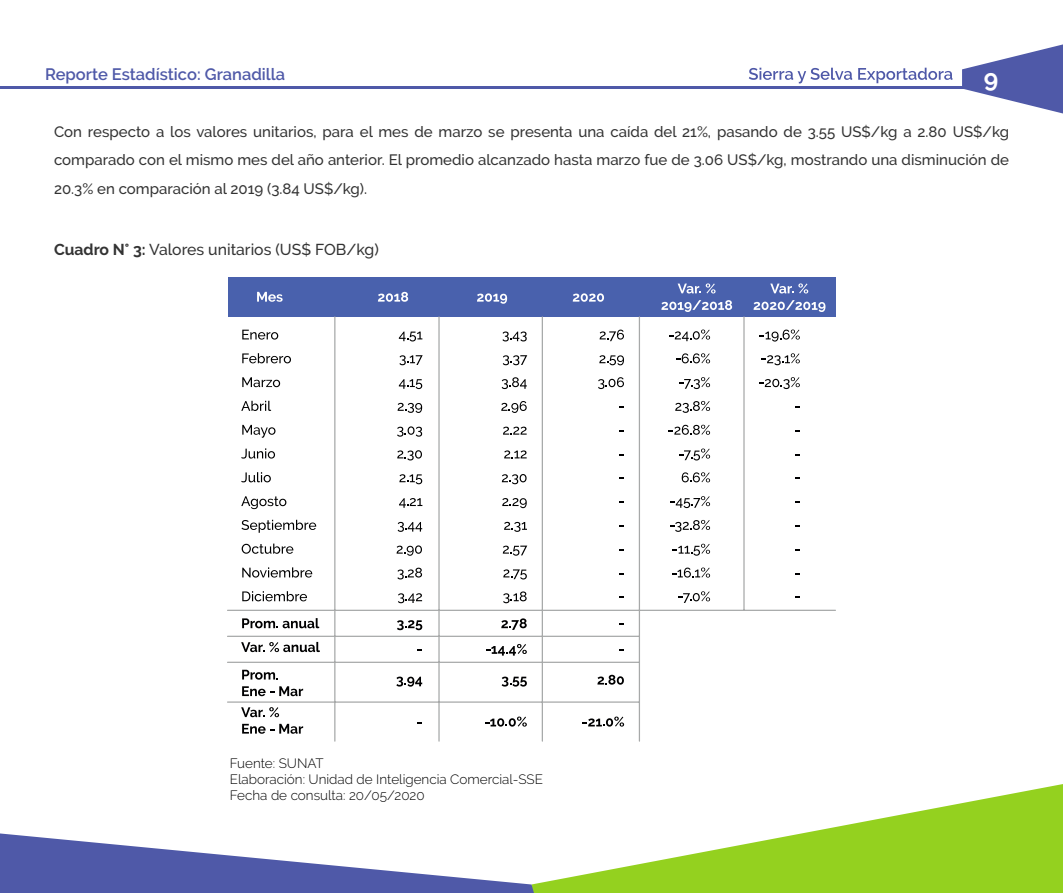
<style>
.page{position:relative;width:1063px;height:893px;background:#fff}
.page>*{position:absolute;margin:0;border:0;box-sizing:border-box;transform-origin:0 0}
.t1{font:700 24.6px "Raleway";color:#fff}
.t2{font:600 16.5px "Raleway";color:#4f59a8}
.t3{font:500 15.75px "Raleway";color:#333}
.t4{font:500 15px/28.5px "Raleway";color:#333;text-align:justify}
.t5{font:300 13.5px "Raleway";color:#000}
.s1{font-weight:700}
</style>
<div class="page">
<hr style="left:0;top:87px;width:1012px;height:2px;background:#4f59a8">
<svg style="left:962px;top:44px;width:101px;height:69px"></svg>
<svg style="left:749px;top:68px;width:103px;height:15px"></svg>
<svg style="left:858px;top:68px;width:94px;height:15px"></svg>
<svg style="left:534px;top:784px;width:529px;height:109px;fill:#94d11f"></svg>
<svg style="left:0;top:833px;width:534px;height:60px"></svg>
<div style="left:228px;top:278px;width:607px;height:39px;background:#4961ad"></div>
<svg style="left:242px;top:330px;width:36px;height:10px"></svg>
<svg style="left:242px;top:353px;width:49px;height:10px"></svg>
<svg style="left:242px;top:377px;width:38px;height:10px"></svg>
<svg style="left:241px;top:401px;width:30px;height:10px"></svg>
<svg style="left:242px;top:425px;width:34px;height:13px"></svg>
<svg style="left:241px;top:448px;width:34px;height:11px"></svg>
<svg style="left:241px;top:472px;width:30px;height:10px"></svg>
<svg style="left:241px;top:496px;width:45px;height:13px"></svg>
<svg style="left:242px;top:520px;width:74px;height:13px"></svg>
<svg style="left:242px;top:544px;width:51px;height:10px"></svg>
<svg style="left:242px;top:567px;width:70px;height:11px"></svg>
<svg style="left:242px;top:591px;width:65px;height:10px"></svg>
<svg style="left:399px;top:332px;width:23px;height:9px"></svg>
<svg style="left:378px;top:292px;width:30px;height:10px"></svg>
<svg style="left:257px;top:292px;width:26px;height:10px"></svg>
<svg style="left:477px;top:293px;width:30px;height:11px"></svg>
<svg style="left:573px;top:293px;width:31px;height:9px"></svg>
<svg style="left:678px;top:283px;width:38px;height:10px"></svg>
<svg style="left:661px;top:300px;width:71px;height:12px"></svg>
<svg style="left:770px;top:283px;width:38px;height:10px"></svg>
<svg style="left:754px;top:300px;width:71px;height:12px"></svg>
<svg style="left:399px;top:355px;width:24px;height:10px"></svg>
<svg style="left:399px;top:379px;width:23px;height:10px"></svg>
<svg style="left:398px;top:403px;width:24px;height:10px"></svg>
<svg style="left:397px;top:426px;width:25px;height:11px"></svg>
<svg style="left:397px;top:450px;width:25px;height:10px"></svg>
<svg style="left:399px;top:474px;width:23px;height:10px"></svg>
<svg style="left:399px;top:498px;width:23px;height:10px"></svg>
<svg style="left:398px;top:522px;width:24px;height:10px"></svg>
<svg style="left:397px;top:545px;width:25px;height:11px"></svg>
<svg style="left:397px;top:568px;width:25px;height:11px"></svg>
<svg style="left:398px;top:593px;width:24px;height:10px"></svg>
<svg style="left:242px;top:618px;width:77px;height:10px"></svg>
<svg style="left:397px;top:620px;width:25px;height:10px"></svg>
<svg style="left:396px;top:677px;width:26px;height:10px"></svg>
<svg style="left:502px;top:331px;width:25px;height:10px"></svg>
<svg style="left:503px;top:355px;width:24px;height:10px"></svg>
<svg style="left:502px;top:377px;width:25px;height:12px"></svg>
<svg style="left:501px;top:401px;width:26px;height:12px"></svg>
<svg style="left:503px;top:427px;width:24px;height:8px"></svg>
<svg style="left:504px;top:450px;width:23px;height:8px"></svg>
<svg style="left:502px;top:474px;width:25px;height:10px"></svg>
<svg style="left:502px;top:498px;width:25px;height:10px"></svg>
<svg style="left:504px;top:522px;width:23px;height:10px"></svg>
<svg style="left:503px;top:546px;width:24px;height:10px"></svg>
<svg style="left:503px;top:569px;width:24px;height:10px"></svg>
<svg style="left:503px;top:591px;width:24px;height:12px"></svg>
<svg style="left:501px;top:618px;width:26px;height:12px"></svg>
<svg style="left:241px;top:642px;width:79px;height:10px"></svg>
<svg style="left:242px;top:670px;width:36px;height:10px"></svg>
<svg style="left:242px;top:686px;width:61px;height:10px"></svg>
<svg style="left:486px;top:644px;width:41px;height:12px"></svg>
<svg style="left:502px;top:677px;width:25px;height:10px"></svg>
<svg style="left:597px;top:675px;width:27px;height:10px"></svg>
<svg style="left:485px;top:716px;width:42px;height:11px"></svg>
<svg style="left:583px;top:716px;width:41px;height:11px"></svg>
<svg style="left:669px;top:329px;width:41px;height:12px"></svg>
<svg style="left:676px;top:353px;width:34px;height:10px"></svg>
<svg style="left:679px;top:377px;width:31px;height:12px"></svg>
<svg style="left:675px;top:401px;width:35px;height:12px"></svg>
<svg style="left:669px;top:425px;width:41px;height:10px"></svg>
<svg style="left:679px;top:448px;width:31px;height:12px"></svg>
<svg style="left:682px;top:472px;width:28px;height:10px"></svg>
<svg style="left:670px;top:496px;width:40px;height:12px"></svg>
<svg style="left:670px;top:520px;width:40px;height:12px"></svg>
<svg style="left:673px;top:544px;width:37px;height:12px"></svg>
<svg style="left:672px;top:567px;width:38px;height:11px"></svg>
<svg style="left:678px;top:591px;width:32px;height:12px"></svg>
<svg style="left:760px;top:329px;width:40px;height:13px"></svg>
<svg style="left:762px;top:353px;width:38px;height:12px"></svg>
<svg style="left:759px;top:377px;width:41px;height:12px"></svg>
<svg style="left:600px;top:330px;width:24px;height:11px"></svg>
<svg style="left:599px;top:355px;width:25px;height:10px"></svg>
<svg style="left:598px;top:377px;width:26px;height:12px"></svg>
<hr style="left:334px;top:317px;width:1px;height:424px;background:#a7a9a9">
<hr style="left:438px;top:317px;width:2px;height:424px;background:#a7a9a9">
<hr style="left:542px;top:317px;width:1px;height:424px;background:#a7a9a9">
<hr style="left:639px;top:317px;width:1px;height:424px;background:#a7a9a9">
<hr style="left:743px;top:317px;width:2px;height:293px;background:#a7a9a9">
<hr style="left:228px;top:610px;width:607px;height:1px;background:#a7a9a9">
<hr style="left:228px;top:636px;width:411px;height:1px;background:#a7a9a9">
<hr style="left:228px;top:662px;width:411px;height:1px;background:#a7a9a9">
<hr style="left:228px;top:701px;width:411px;height:2px;background:#a7a9a9">
<svg style="left:241px;top:707px;width:38px;height:10px"></svg>
<svg style="left:242px;top:724px;width:61px;height:10px"></svg>
<p class="t2" style="left:45px;top:64px;width:242px">Reporte Estadístico: Granadilla</p>
<h1 class="t1" style="left:984px;top:64px;width:16px">9</h1>
<p class="t4" style="left:54px;top:117px;width:957px">Con respecto a los valores unitarios, para el mes de marzo se presenta una caída del 21%, pasando de 3.55 US$/kg a 2.80 US$/kg comparado con el mismo mes del año anterior. El promedio alcanzado hasta marzo fue de 3.06 US$/kg, mostrando una disminución de 20.3% en comparación al 2019 (3.84 US$/kg).</p>
<p class="t3" style="left:54px;top:240px;width:326px"><span class="s1">Cuadro N° 3:</span> Valores unitarios (US$ FOB/kg)</p>
<p class="t5" style="left:230px;top:755px;width:96px">Fuente: SUNAT</p>
<p class="t5" style="left:230px;top:771px;width:315px">Elaboración: Unidad de Inteligencia Comercial-SSE</p>
<p class="t5" style="left:230px;top:787px;width:196px">Fecha de consulta: 20/05/2020</p>
</div>
